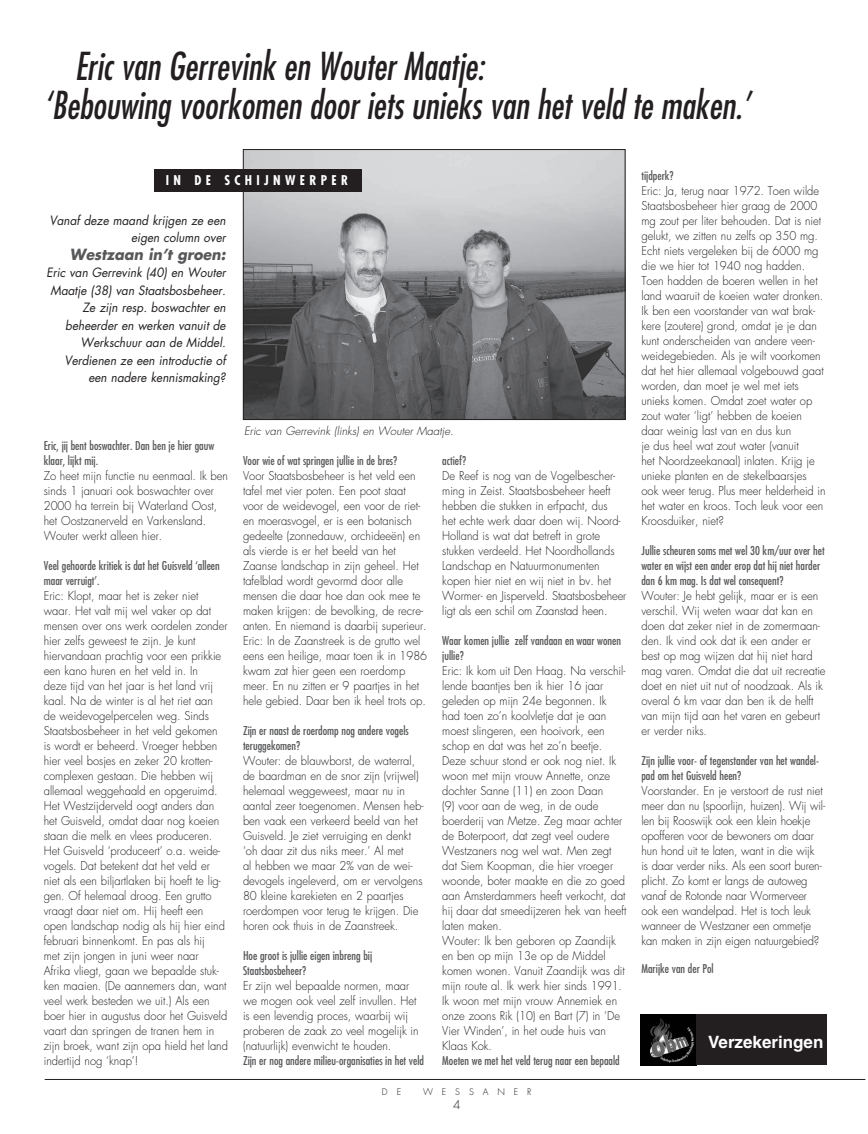
<style>
.page{position:relative;width:868px;height:1134px;background:#fff}
.page>*{position:absolute;margin:0;border:0;box-sizing:border-box;transform-origin:0 0}
.t1{font:italic condensed 37.5px/38.8px "Futura";color:#231f20;scale:.94 1}
.t2{font:700 17px "Helvetica";color:#fff}
.t3{font:italic 700 15px "Futura";color:#57585a;scale:.94 1}
.t4{font:700 condensed 13.12px "Futura";letter-spacing:.335em;color:#fff}
.t5{font:italic 12.5px/17.5px "Futura";color:#231f20;text-align:right;scale:.94 1}
.t6{font:300 11.88px/15px "Futura";color:#231f20;scale:.94 1}
.t7{font:condensed 11.88px/15px "Futura";color:#57585a}
.t8{font:300 11.88px "Futura";color:#231f20}
.t9{font:italic 300 11.25px "Futura";color:#231f20}
.t10{font:300 8.88px "Futura";letter-spacing:1em;color:#231f20}
</style>
<div class="page">
<hr style="left:45px;top:1079px;width:820px;height:1px;background:#231f20">
<img style="left:245px;top:151px;width:378px;height:267px">
<div style="left:243px;top:149px;width:382px;height:271px;border:1px solid #231f20"></div>
<div style="left:154px;top:169px;width:207px;height:23px;background:#231f20"></div>
<img style="left:640px;top:1014px;width:56px;height:51px">
<div style="left:696px;top:1014px;width:130px;height:51px;background:#231f20"></div>
<h1 class="t1" style="left:44px;top:46px;width:752px;text-indent:30px">Eric van Gerrevink en Wouter Maatje:<br>‘Bebouwing voorkomen door iets unieks van het veld te maken.’</h1>
<p class="t4" style="left:166px;top:171px;width:184px">IN DE SCHIJNWERPER</p>
<p class="t5" style="left:49px;top:211px;width:189px">Vanaf deze maand krijgen ze een eigen column over</p>
<p class="t3" style="left:70px;top:244px;width:167px">Westzaan in’t groen:</p>
<p class="t5" style="left:47px;top:264px;width:192px">Eric van Gerrevink (40) en Wouter<br>Maatje (38) van Staatsbosbeheer.<br>Ze zijn resp. boswachter en beheerder en werken vanuit de<br>Werkschuur aan de Middel.<br>Verdienen ze een introductie of een nadere kennismaking?</p>
<p class="t7" style="left:44px;top:438px;width:172px">Eric, jij bent boswachter. Dan ben je hier gauw klaar, lijkt mij.</p>
<p class="t6" style="left:44px;top:468px;width:197px">Zo heet mijn functie nu eenmaal. Ik ben sinds 1 januari ook boswachter over 2000 ha terrein bij Waterland Oost, het Oostzanerveld en Varkensland.<br>Wouter werkt alleen hier.</p>
<p class="t7" style="left:44px;top:558px;width:177px">Veel gehoorde kritiek is dat het Guisveld ‘alleen maar verruigt’.</p>
<p class="t6" style="left:44px;top:588px;width:197px">Eric: Klopt, maar het is zeker niet waar. Het valt mij wel vaker op dat mensen over ons werk oordelen zonder hier zelfs geweest te zijn. Je kunt hiervandaan prachtig voor een prikkie een kano huren en het veld in. In<br>deze tijd van het jaar is het land vrij kaal. Na de winter is al het riet aan<br>de weidevogelpercelen weg. Sinds Staatsbosbeheer in het veld gekomen<br>is wordt er beheerd. Vroeger hebben hier veel bosjes en zeker 20 krotten&shy;complexen gestaan. Die hebben wij allemaal weggehaald en opgeruimd.<br>Het Westzijderveld oogt anders dan het Guisveld, omdat daar nog koeien staan die melk en vlees produceren.<br>Het Guisveld ‘produceert’ o.a. weide&shy;vogels. Dat betekent dat het veld er niet als een biljartlaken bij hoeft te lig&shy;gen. Of helemaal droog. Een grutto vraagt daar niet om. Hij heeft een open landschap nodig als hij hier eind februari binnenkomt. En pas als hij<br>met zijn jongen in juni weer naar Afrika vliegt, gaan we bepaalde stuk&shy;ken maaien. (De aannemers dan, want veel werk besteden we uit.) Als een boer hier in augustus door het Guisveld vaart dan springen de tranen hem in zijn broek, want zijn opa hield het land indertijd nog ‘knap’!</p>
<p class="t9" style="left:244px;top:424px;width:211px">Eric van Gerrevink (links) en Wouter Maatje.</p>
<p class="t7" style="left:243px;top:453px;width:156px">Voor wie of wat springen jullie in de bres?</p>
<p class="t6" style="left:243px;top:468px;width:197px">Voor Staatsbosbeheer is het veld een tafel met vier poten. Een poot staat voor de weidevogel, een voor de riet&shy;en moerasvogel, er is een botanisch gedeelte (zonnedauw, orchideeën) en als vierde is er het beeld van het Zaanse landschap in zijn geheel. Het tafelblad wordt gevormd door alle mensen die daar hoe dan ook mee te maken krijgen: de bevolking, de recre&shy;anten. En niemand is daarbij superieur.<br>Eric: In de Zaanstreek is de grutto wel eens een heilige, maar toen ik in 1986 kwam zat hier geen een roerdomp meer. En nu zitten er 9 paartjes in het hele gebied. Daar ben ik heel trots op.</p>
<p class="t7" style="left:243px;top:723px;width:167px">Zijn er naast de roerdomp nog andere vogels teruggekomen?</p>
<p class="t6" style="left:243px;top:753px;width:193px">Wouter: de blauwborst, de waterral, de baardman en de snor zijn (vrijwel) helemaal weggeweest, maar nu in aantal zeer toegenomen. Mensen heb&shy;ben vaak een verkeerd beeld van het Guisveld. Je ziet verruiging en denkt ‘oh daar zit dus niks meer.’ Al met<br>al hebben we maar 2% van de wei&shy;devogels ingeleverd, om er vervolgens 80 kleine karekieten en 2 paartjes roerdompen voor terug te krijgen. Die horen ook thuis in de Zaanstreek.</p>
<p class="t7" style="left:243px;top:948px;width:131px">Hoe groot is jullie eigen inbreng bij<br>Staatsbosbeheer?</p>
<p class="t6" style="left:243px;top:978px;width:188px">Er zijn wel bepaalde normen, maar we mogen ook veel zelf invullen. Het is een levendig proces, waarbij wij proberen de zaak zo veel mogelijk in (natuurlijk) evenwicht te houden.</p>
<p class="t7" style="left:243px;top:1053px;width:182px">Zijn er nog andere milieu-organisaties in het veld</p>
<p class="t7" style="left:442px;top:453px;width:25px">actief?</p>
<p class="t6" style="left:442px;top:468px;width:197px">De Reef is nog van de Vogelbescher&shy;ming in Zeist. Staatsbosbeheer heeft hebben die stukken in erfpacht, dus<br>het echte werk daar doen wij. Noord-Holland is wat dat betreft in grote stukken verdeeld. Het Noordhollands Landschap en Natuurmonumenten kopen hier niet en wij niet in bv. het Wormer- en Jisperveld. Staatsbosbeheer ligt als een schil om Zaanstad heen.</p>
<p class="t7" style="left:442px;top:633px;width:180px">Waar komen jullie zelf vandaan en waar wonen jullie?</p>
<p class="t6" style="left:442px;top:663px;width:197px">Eric: Ik kom uit Den Haag. Na verschil&shy;lende baantjes ben ik hier 16 jaar geleden op mijn 24e begonnen. Ik had toen zo’n koolvletje dat je aan moest slingeren, een hooivork, een schop en dat was het zo’n beetje.<br>Deze schuur stond er ook nog niet. Ik woon met mijn vrouw Annette, onze dochter Sanne (11) en zoon Daan<br>(9) voor aan de weg, in de oude boerderij van Metze. Zeg maar achter de Boterpoort, dat zegt veel oudere<br>Westzaners nog wel wat. Men zegt dat Siem Koopman, die hier vroeger woonde, boter maakte en die zo goed aan Amsterdammers heeft verkocht, dat hij daar dat smeedijzeren hek van heeft laten maken.<br>Wouter: Ik ben geboren op Zaandijk en ben op mijn 13e op de Middel komen wonen. Vanuit Zaandijk was dit mijn route al. Ik werk hier sinds 1991.<br>Ik woon met mijn vrouw Annemiek en onze zoons Rik (10) en Bart (7) in ‘De<br>Vier Winden’, in het oude huis van<br>Klaas Kok.</p>
<p class="t7" style="left:442px;top:1053px;width:179px">Moeten we met het veld terug naar een bepaald</p>
<p class="t10" style="left:382px;top:1086px;width:21px">D E</p>
<p class="t10" style="left:423px;top:1086px;width:110px">WESSANER</p>
<p class="t8" style="left:453px;top:1097px;width:9px">4</p>
<p class="t7" style="left:641px;top:168px;width:34px">tijdperk?</p>
<p class="t6" style="left:641px;top:183px;width:197px">Eric: Ja, terug naar 1972. Toen wilde Staatsbosbeheer hier graag de 2000 mg zout per liter behouden. Dat is niet gelukt, we zitten nu zelfs op 350 mg.<br>Echt niets vergeleken bij de 6000 mg die we hier tot 1940 nog hadden.<br>Toen hadden de boeren wellen in het land waaruit de koeien water dronken.<br>Ik ben een voorstander van wat brak&shy;kere (zoutere) grond, omdat je je dan kunt onderscheiden van andere veen&shy;weidegebieden. Als je wilt voorkomen dat het hier allemaal volgebouwd gaat worden, dan moet je wel met iets unieks komen. Omdat zoet water op zout water ‘ligt’ hebben de koeien daar weinig last van en dus kun<br>je dus heel wat zout water (vanuit<br>het Noordzeekanaal) inlaten. Krijg je unieke planten en de stekelbaarsjes ook weer terug. Plus meer helderheid in het water en kroos. Toch leuk voor een Kroosduiker, niet?</p>
<p class="t7" style="left:641px;top:543px;width:185px">Jullie scheuren soms met wel 30 km/uur over het water en wijst een ander erop dat hij niet harder dan 6 km mag. Is dat wel consequent?</p>
<p class="t6" style="left:641px;top:588px;width:197px">Wouter: Je hebt gelijk, maar er is een verschil. Wij weten waar dat kan en doen dat zeker niet in de zomermaan&shy;den. Ik vind ook dat ik een ander er best op mag wijzen dat hij niet hard mag varen. Omdat die dat uit recreatie doet en niet uit nut of noodzaak. Als ik overal 6 km vaar dan ben ik de helft van mijn tijd aan het varen en gebeurt er verder niks.</p>
<p class="t7" style="left:641px;top:753px;width:179px">Zijn jullie voor- of tegenstander van het wandel&shy;pad om het Guisveld heen?</p>
<p class="t6" style="left:641px;top:783px;width:197px">Voorstander. En je verstoort de rust niet meer dan nu (spoorlijn, huizen). Wij wil&shy;len bij Rooswijk ook een klein hoekje opofferen voor de bewoners om daar hun hond uit te laten, want in die wijk<br>is daar verder niks. Als een soort buren&shy;plicht. Zo komt er langs de autoweg vanaf de Rotonde naar Wormerveer ook een wandelpad. Het is toch leuk wanneer de Westzaner een ommetje kan maken in zijn eigen natuurgebied?</p>
<p class="t7" style="left:641px;top:961px;width:74px">Marijke van der Pol</p>
<h2 class="t2" style="left:708px;top:1032px;width:117px">Verzekeringen</h2>
</div>
